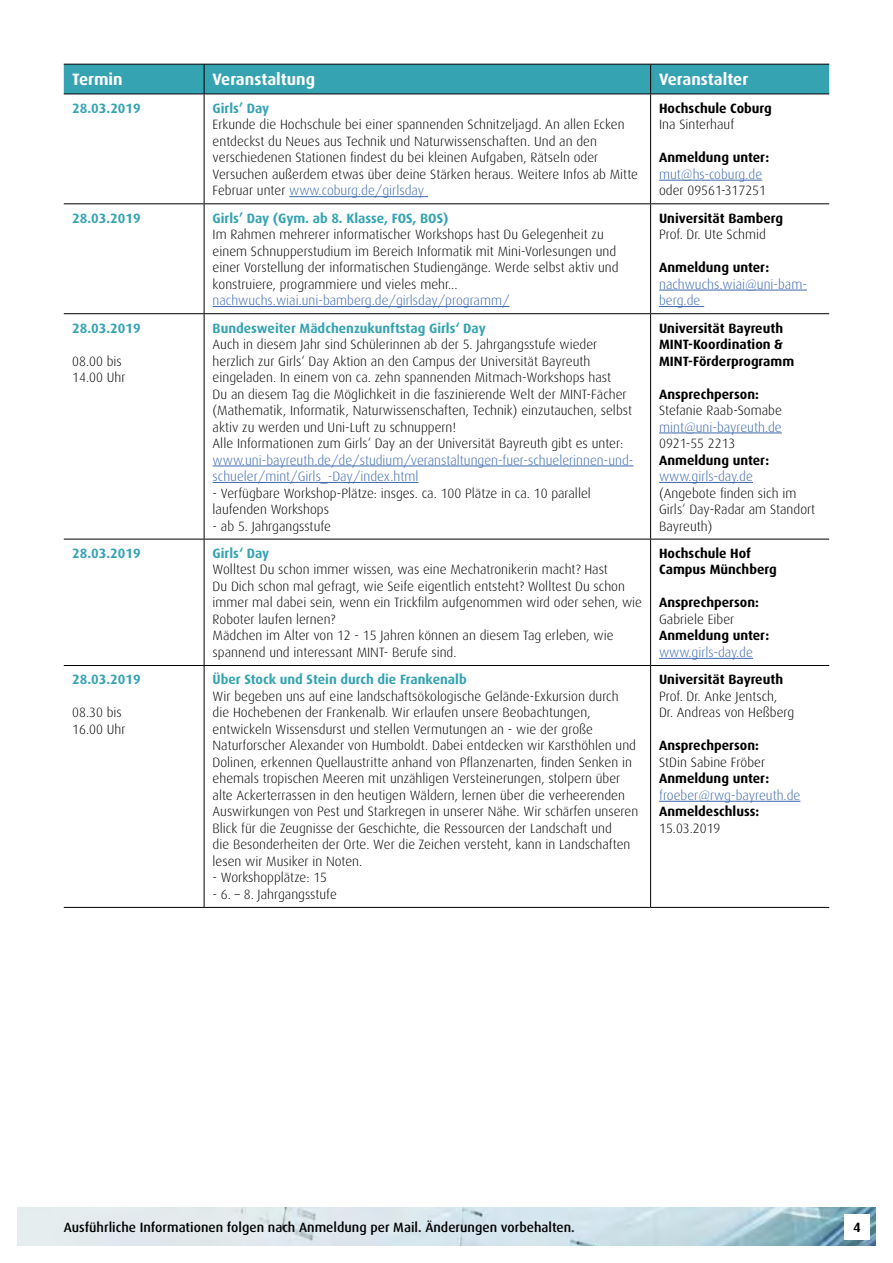
<style>
.page{position:relative;width:893px;height:1263px;background:#fff}
.page>*{position:absolute;margin:0;border:0;box-sizing:border-box;transform-origin:0 0}
.t1{font:700 16.5px "Dax";color:#fff}
.t2{font:300 13.5px/16.5px "Dax";color:#000}
.t3{font:300 13.5px/16.5px "Dax";color:#3c68ae}
.t4{font:700 13.5px/16.5px "Dax";color:#000}
.t5{font:700 13.5px "Dax";color:#35a3b2}
.t6{font:500 13.5px "Dax";color:#000}
.s1{color:#3c68ae}
</style>
<div class="page">
<img style="left:17px;top:1208px;width:859px;height:38px">
<div style="left:844px;top:1214px;width:26px;height:25px;background:#fff"></div>
<svg style="left:64px;top:64px;width:765px;height:30px;background:#339baa"></svg>
<hr style="left:64px;top:94px;width:140px;height:1px;background:#000">
<hr style="left:204px;top:94px;width:447px;height:1px;background:#000">
<hr style="left:651px;top:94px;width:178px;height:1px;background:#000">
<hr style="left:204px;top:94px;width:1px;height:109px;background:#000">
<hr style="left:650px;top:94px;width:1px;height:109px;background:#000">
<hr style="left:64px;top:203px;width:140px;height:1px;background:#000">
<hr style="left:204px;top:203px;width:447px;height:1px;background:#000">
<hr style="left:204px;top:204px;width:1px;height:109px;background:#000">
<hr style="left:651px;top:203px;width:178px;height:1px;background:#000">
<hr style="left:650px;top:204px;width:1px;height:109px;background:#000">
<hr style="left:64px;top:313px;width:140px;height:1px;background:#000">
<hr style="left:204px;top:313px;width:447px;height:1px;background:#000">
<hr style="left:204px;top:314px;width:1px;height:225px;background:#000">
<hr style="left:651px;top:313px;width:178px;height:1px;background:#000">
<hr style="left:650px;top:314px;width:1px;height:225px;background:#000">
<hr style="left:64px;top:539px;width:140px;height:1px;background:#000">
<hr style="left:204px;top:539px;width:447px;height:1px;background:#000">
<hr style="left:204px;top:539px;width:1px;height:126px;background:#000">
<hr style="left:651px;top:539px;width:178px;height:1px;background:#000">
<hr style="left:650px;top:539px;width:1px;height:126px;background:#000">
<hr style="left:64px;top:665px;width:140px;height:1px;background:#000">
<hr style="left:204px;top:665px;width:447px;height:1px;background:#000">
<hr style="left:204px;top:666px;width:1px;height:241px;background:#000">
<hr style="left:651px;top:665px;width:178px;height:1px;background:#000">
<hr style="left:650px;top:666px;width:1px;height:241px;background:#000">
<hr style="left:64px;top:907px;width:140px;height:1px;background:#000">
<hr style="left:204px;top:907px;width:447px;height:1px;background:#000">
<hr style="left:651px;top:907px;width:178px;height:1px;background:#000">
<hr style="left:289px;top:196px;width:139px;height:1px;background:#3c68ae">
<hr style="left:659px;top:180px;width:103px;height:1px;background:#3c68ae">
<hr style="left:213px;top:306px;width:296px;height:1px;background:#3c68ae">
<hr style="left:659px;top:290px;width:148px;height:1px;background:#3c68ae">
<hr style="left:659px;top:306px;width:45px;height:1px;background:#3c68ae">
<hr style="left:213px;top:466px;width:420px;height:1px;background:#3c68ae">
<hr style="left:213px;top:482px;width:205px;height:1px;background:#3c68ae">
<hr style="left:659px;top:433px;width:123px;height:1px;background:#3c68ae">
<hr style="left:659px;top:482px;width:94px;height:1px;background:#3c68ae">
<hr style="left:659px;top:658px;width:94px;height:1px;background:#3c68ae">
<hr style="left:659px;top:801px;width:141px;height:1px;background:#3c68ae">
<p class="t1" style="left:72px;top:70px;width:52px">Termin</p>
<p class="t1" style="left:213px;top:70px;width:104px">Veranstaltung</p>
<p class="t1" style="left:659px;top:70px;width:91px">Veranstalter</p>
<p class="t5" style="left:72px;top:100px;width:70px">28.03.2019</p>
<p class="t5" style="left:213px;top:100px;width:58px">Girls’ Day</p>
<p class="t2" style="left:213px;top:117px;width:427px">Erkunde die Hochschule bei einer spannenden Schnitzeljagd. An allen Ecken entdeckst du Neues aus Technik und Naturwissenschaften. Und an den verschiedenen Stationen findest du bei kleinen Aufgaben, Rätseln oder Versuchen außerdem etwas über deine Stärken heraus. Weitere Infos ab Mitte Februar unter <span class="s1">www.coburg.de/girlsday</span></p>
<p class="t4" style="left:659px;top:100px;width:114px">Hochschule Coburg</p>
<p class="t2" style="left:659px;top:117px;width:77px">Ina Sinterhauf</p>
<p class="t4" style="left:659px;top:149px;width:112px">Anmeldung unter:</p>
<p class="t3" style="left:659px;top:166px;width:105px">mut@hs-coburg.de</p>
<p class="t2" style="left:659px;top:183px;width:108px">oder 09561-317251</p>
<p class="t5" style="left:72px;top:210px;width:70px">28.03.2019</p>
<p class="t5" style="left:213px;top:210px;width:238px">Girls’ Day (Gym. ab 8. Klasse, FOS, BOS)</p>
<p class="t2" style="left:213px;top:226px;width:408px">Im Rahmen mehrerer informatischer Workshops hast Du Gelegenheit zu einem Schnupperstudium im Bereich Informatik mit Mini-Vorlesungen und einer Vorstellung der informatischen Studiengänge. Werde selbst aktiv und konstruiere, programmiere und vieles mehr...</p>
<p class="t3" style="left:213px;top:292px;width:298px">nachwuchs.wiai.uni-bamberg.de/girlsday/programm/</p>
<p class="t5" style="left:72px;top:320px;width:70px">28.03.2019</p>
<p class="t2" style="left:72px;top:353px;width:55px">08.00 bis<br>14.00 Uhr</p>
<p class="t5" style="left:213px;top:320px;width:275px">Bundesweiter Mädchenzukunftstag Girls‘ Day</p>
<p class="t2" style="left:213px;top:336px;width:421px">Auch in diesem Jahr sind Schülerinnen ab der 5. Jahrgangsstufe wieder herzlich zur Girls‘ Day Aktion an den Campus der Universität Bayreuth eingeladen. In einem von ca. zehn spannenden Mitmach-Workshops hast<br>Du an diesem Tag die Möglichkeit in die faszinierende Welt der MINT-Fächer (Mathematik, Informatik, Naturwissenschaften, Technik) einzutauchen, selbst aktiv zu werden und Uni-Luft zu schnuppern!<br>Alle Informationen zum Girls‘ Day an der Universität Bayreuth gibt es unter:</p>
<p class="t3" style="left:213px;top:452px;width:422px">www.uni-bayreuth.de/de/studium/veranstaltungen-fuer-schuelerinnen-und&shy;schueler/mint/Girls_-Day/index.html</p>
<p class="t2" style="left:213px;top:485px;width:380px">- Verfügbare Workshop-Plätze: insges. ca. 100 Plätze in ca. 10 parallel laufenden Workshops</p>
<p class="t2" style="left:213px;top:518px;width:120px">- ab 5. Jahrgangsstufe</p>
<p class="t5" style="left:72px;top:546px;width:70px">28.03.2019</p>
<p class="t5" style="left:213px;top:546px;width:58px">Girls‘ Day</p>
<p class="t2" style="left:213px;top:562px;width:431px">Wolltest Du schon immer wissen, was eine Mechatronikerin macht? Hast<br>Du Dich schon mal gefragt, wie Seife eigentlich entsteht? Wolltest Du schon immer mal dabei sein, wenn ein Trickfilm aufgenommen wird oder sehen, wie Roboter laufen lernen?<br>Mädchen im Alter von 12 - 15 Jahren können an diesem Tag erleben, wie spannend und interessant MINT- Berufe sind.</p>
<p class="t5" style="left:72px;top:672px;width:70px">28.03.2019</p>
<p class="t2" style="left:72px;top:705px;width:55px">08.30 bis<br>16.00 Uhr</p>
<p class="t5" style="left:213px;top:672px;width:256px">Über Stock und Stein durch die Frankenalb</p>
<p class="t2" style="left:213px;top:688px;width:427px">Wir begeben uns auf eine landschaftsökologische Gelände-Exkursion durch die Hochebenen der Frankenalb. Wir erlaufen unsere Beobachtungen, entwickeln Wissensdurst und stellen Vermutungen an - wie der große Naturforscher Alexander von Humboldt. Dabei entdecken wir Karsthöhlen und Dolinen, erkennen Quellaustritte anhand von Pflanzenarten, finden Senken in ehemals tropischen Meeren mit unzähligen Versteinerungen, stolpern über alte Ackerterrassen in den heutigen Wäldern, lernen über die verheerenden Auswirkungen von Pest und Starkregen in unserer Nähe. Wir schärfen unseren Blick für die Zeugnisse der Geschichte, die Ressourcen der Landschaft und<br>die Besonderheiten der Orte. Wer die Zeichen versteht, kann in Landschaften lesen wir Musiker in Noten.</p>
<p class="t2" style="left:213px;top:869px;width:116px">- Workshopplätze: 15</p>
<p class="t2" style="left:213px;top:886px;width:126px">- 6. – 8. Jahrgangsstufe</p>
<p class="t4" style="left:659px;top:210px;width:125px">Universität Bamberg</p>
<p class="t2" style="left:659px;top:226px;width:108px">Prof. Dr. Ute Schmid</p>
<p class="t4" style="left:659px;top:259px;width:112px">Anmeldung unter:</p>
<p class="t3" style="left:659px;top:276px;width:149px">nachwuchs.wiai@uni-bam&shy;berg.de</p>
<p class="t4" style="left:659px;top:320px;width:137px">Universität Bayreuth<br>MINT-Koordination &amp;<br>MINT-Förderprogramm</p>
<p class="t4" style="left:659px;top:386px;width:101px">Ansprechperson:</p>
<p class="t2" style="left:659px;top:402px;width:124px">Stefanie Raab-Somabe</p>
<p class="t3" style="left:659px;top:419px;width:124px">mint@uni-bayreuth.de</p>
<p class="t2" style="left:659px;top:435px;width:78px">0921-55 2213</p>
<p class="t4" style="left:659px;top:452px;width:112px">Anmeldung unter:</p>
<p class="t3" style="left:659px;top:468px;width:95px">www.girls-day.de</p>
<p class="t2" style="left:659px;top:485px;width:158px">(Angebote finden sich im<br>Girls‘ Day-Radar am Standort<br>Bayreuth)</p>
<p class="t4" style="left:659px;top:545px;width:119px">Hochschule Hof<br>Campus Münchberg</p>
<p class="t4" style="left:659px;top:595px;width:101px">Ansprechperson:</p>
<p class="t2" style="left:659px;top:611px;width:77px">Gabriele Eiber</p>
<p class="t4" style="left:659px;top:628px;width:112px">Anmeldung unter:</p>
<p class="t3" style="left:659px;top:644px;width:95px">www.girls-day.de</p>
<p class="t4" style="left:659px;top:671px;width:126px">Universität Bayreuth</p>
<p class="t2" style="left:659px;top:688px;width:137px">Prof. Dr. Anke Jentsch,<br>Dr. Andreas von Heßberg</p>
<p class="t4" style="left:659px;top:737px;width:101px">Ansprechperson:</p>
<p class="t2" style="left:659px;top:754px;width:108px">StDin Sabine Fröber</p>
<p class="t4" style="left:659px;top:770px;width:112px">Anmeldung unter:</p>
<p class="t3" style="left:659px;top:787px;width:143px">froeber@rwg-bayreuth.de</p>
<p class="t4" style="left:659px;top:803px;width:102px">Anmeldeschluss:</p>
<p class="t2" style="left:659px;top:820px;width:63px">15.03.2019</p>
<p class="t6" style="left:64px;top:1220px;width:513px">Ausführliche Informationen folgen nach Anmeldung per Mail. Änderungen vorbehalten.</p>
<p class="t4" style="left:853px;top:1219px;width:9px">4</p>
</div>
